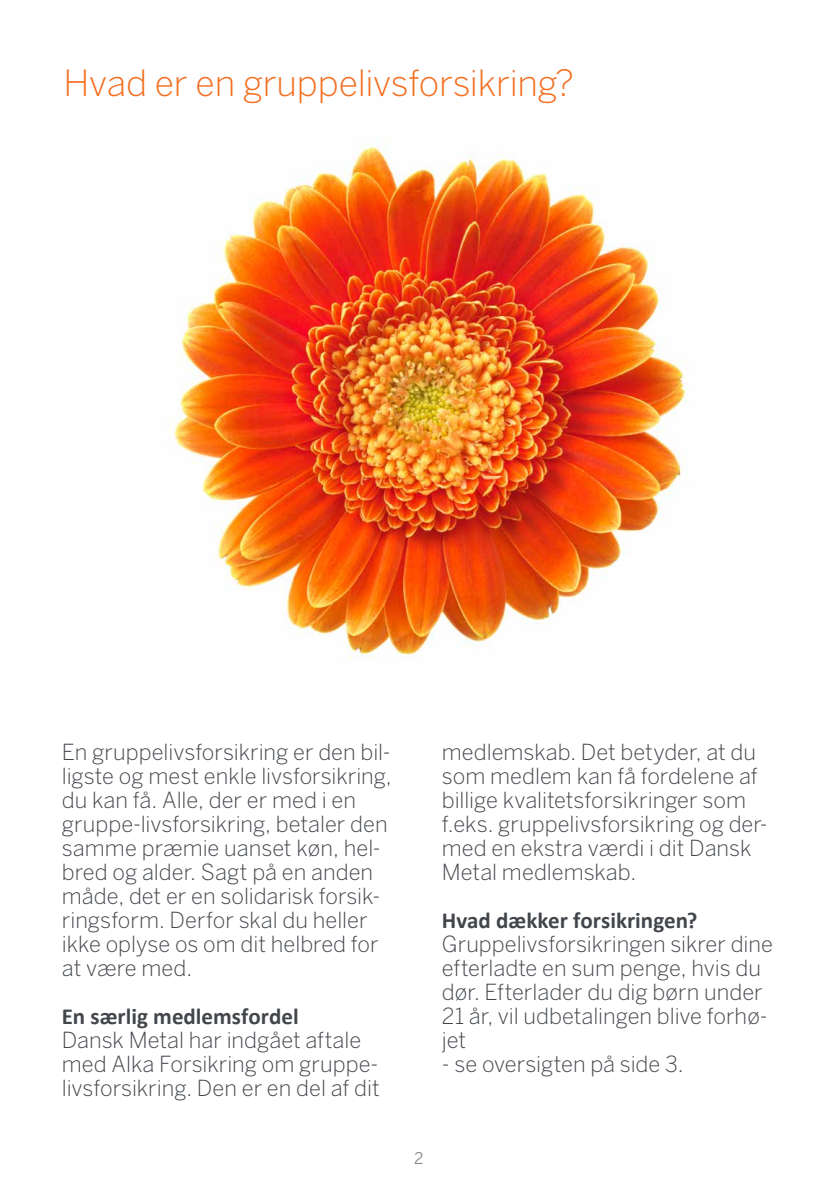
<style>
.page{position:relative;width:840px;height:1191px;background:#fff}
.page>*{position:absolute;margin:0;border:0;box-sizing:border-box;transform-origin:0 0}
.t1{font:300 35.8px "Benton Sans";letter-spacing:-.005em;color:#f36f21}
.t2{font:700 23px "Calibri";color:#42464b}
.t3{font:300 22px/24px "Benton Sans";color:#42464b}
.t4{font:16px "Benton Sans";color:#808285}
</style>
<div class="page">
<img style="left:169px;top:140px;width:519px;height:519px">
<h1 class="t1" style="left:63px;top:62px;width:512px">Hvad er en gruppelivsforsikring?</h1>
<p class="t3" style="left:62px;top:740px;width:331px">En gruppelivsforsikring er den bil&shy;ligste og mest enkle livsforsikring, du kan få. Alle, der er med i en gruppe-livsforsikring, betaler den samme præmie uanset køn, hel&shy;bred og alder. Sagt på en anden måde, det er en solidarisk forsik&shy;ringsform. Derfor skal du heller ikke oplyse os om dit helbred for at være med.</p>
<p class="t2" style="left:62px;top:1000px;width:238px">En særlig medlemsfordel</p>
<p class="t3" style="left:62px;top:1028px;width:319px">Dansk Metal har indgået aftale med Alka Forsikring om gruppe&shy;livsforsikring. Den er en del af dit</p>
<p class="t3" style="left:441px;top:740px;width:327px">medlemskab. Det betyder, at du som medlem kan få fordelene af billige kvalitetsforsikringer som f.eks. gruppelivsforsikring og der&shy;med en ekstra værdi i dit Dansk<br>Metal medlemskab.</p>
<p class="t2" style="left:441px;top:904px;width:257px">Hvad dækker forsikringen?</p>
<p class="t3" style="left:441px;top:932px;width:332px">Gruppelivsforsikringen sikrer dine efterladte en sum penge, hvis du dør. Efterlader du dig børn under<br>21 år, vil udbetalingen blive forhø&shy;jet</p>
<p class="t3" style="left:441px;top:1052px;width:243px">- se oversigten på side 3.</p>
<p class="t4" style="left:414px;top:1148px;width:11px">2</p>
</div>
